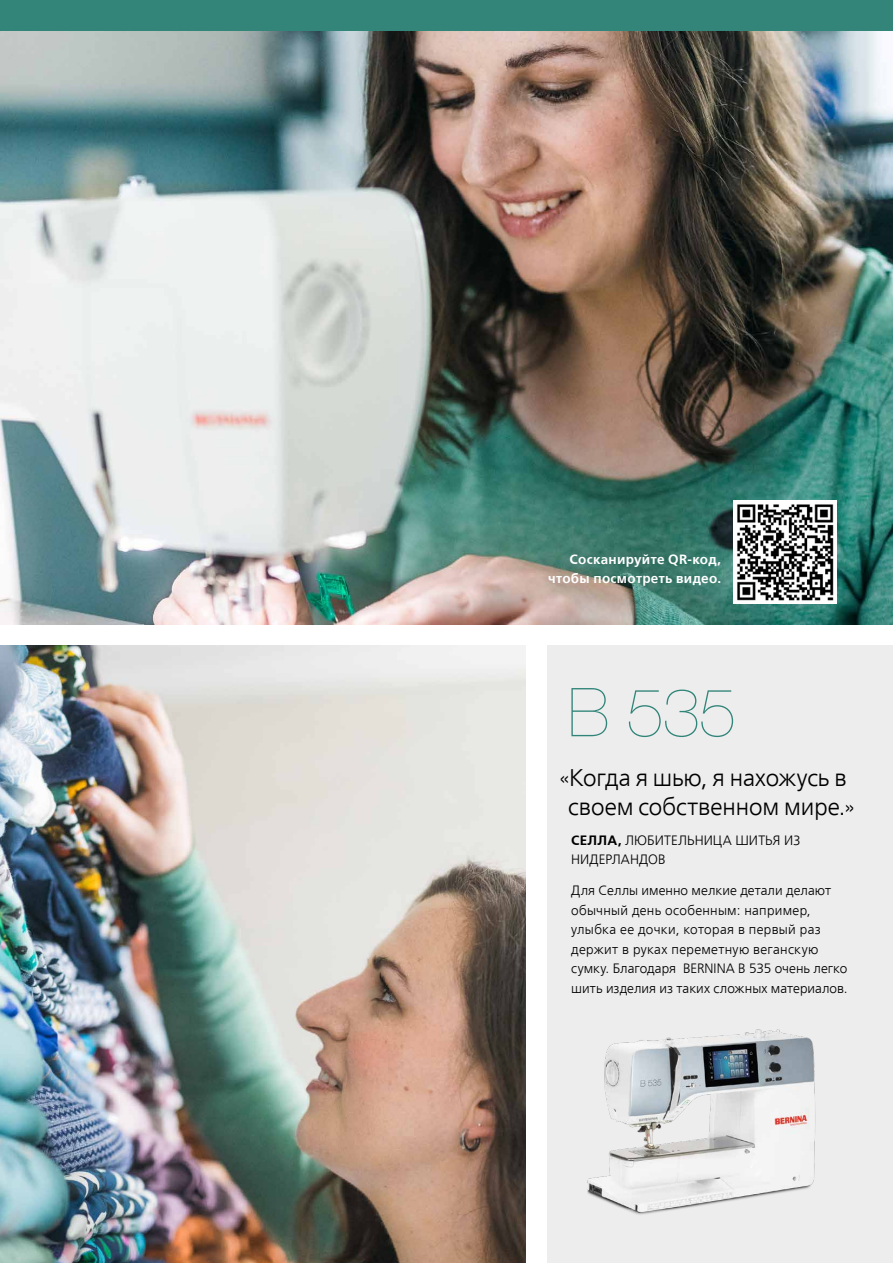
<style>
.page{position:relative;width:893px;height:1263px;background:#fff}
.page>*{position:absolute;margin:0;border:0;box-sizing:border-box;transform-origin:0 0}
.t1{font:200 67.5px "Helvetica Neue LT Std";color:#308478}
.t2{font:300 24px/28.8px "Frutiger LTCYR";color:#000;text-align:center}
.t3{font:300 13.5px/19.5px "Frutiger LTCYR";letter-spacing:.01em;color:#000}
.t4{font:700 13.5px/19.5px "Frutiger LTCYR";letter-spacing:.025em;color:#fff;text-align:right}
.s1{font-family:"Frutiger LT Com"}
.s2{font-family:"Helvetica Neue LT Std"}
.s3{font-weight:700}
</style>
<div class="page">
<div style="left:547px;top:645px;width:346px;height:618px;background:#ededee"></div>
<img style="left:587px;top:1029px;width:229px;height:186px">
<img style="left:1px;top:30px;width:892px;height:594px">
<img style="left:1px;top:645px;width:525px;height:618px">
<div style="left:0;top:0;width:893px;height:30px;background:#328578"></div>
<img style="left:734px;top:500px;width:103px;height:103px">
<p class="t4" style="left:548px;top:549px;width:174px">Сосканируйте <span class="s1">QR</span>-код, чтобы посмотреть видео.</p>
<h1 class="t1" style="left:568px;top:673px;width:170px">B 535</h1>
<h2 class="t2" style="left:560px;top:764px;width:297px"><span class="s2">«</span>Когда я шью, я нахожусь в своем собственном мире.<span class="s2">»</span></h2>
<p class="t3" style="left:571px;top:830px;width:230px"><span class="s3">СЕЛЛА,</span> ЛЮБИТЕЛЬНИЦА ШИТЬЯ ИЗ<br>НИДЕРЛАНДОВ</p>
<p class="t3" style="left:571px;top:881px;width:278px">Для Селлы именно мелкие детали делают обычный день особенным: например, улыбка ее дочки, которая в первый раз держит в руках переметную веганскую сумку. Благодаря BERNINA B 535 очень легко шить изделия из таких сложных материалов.</p>
</div>
